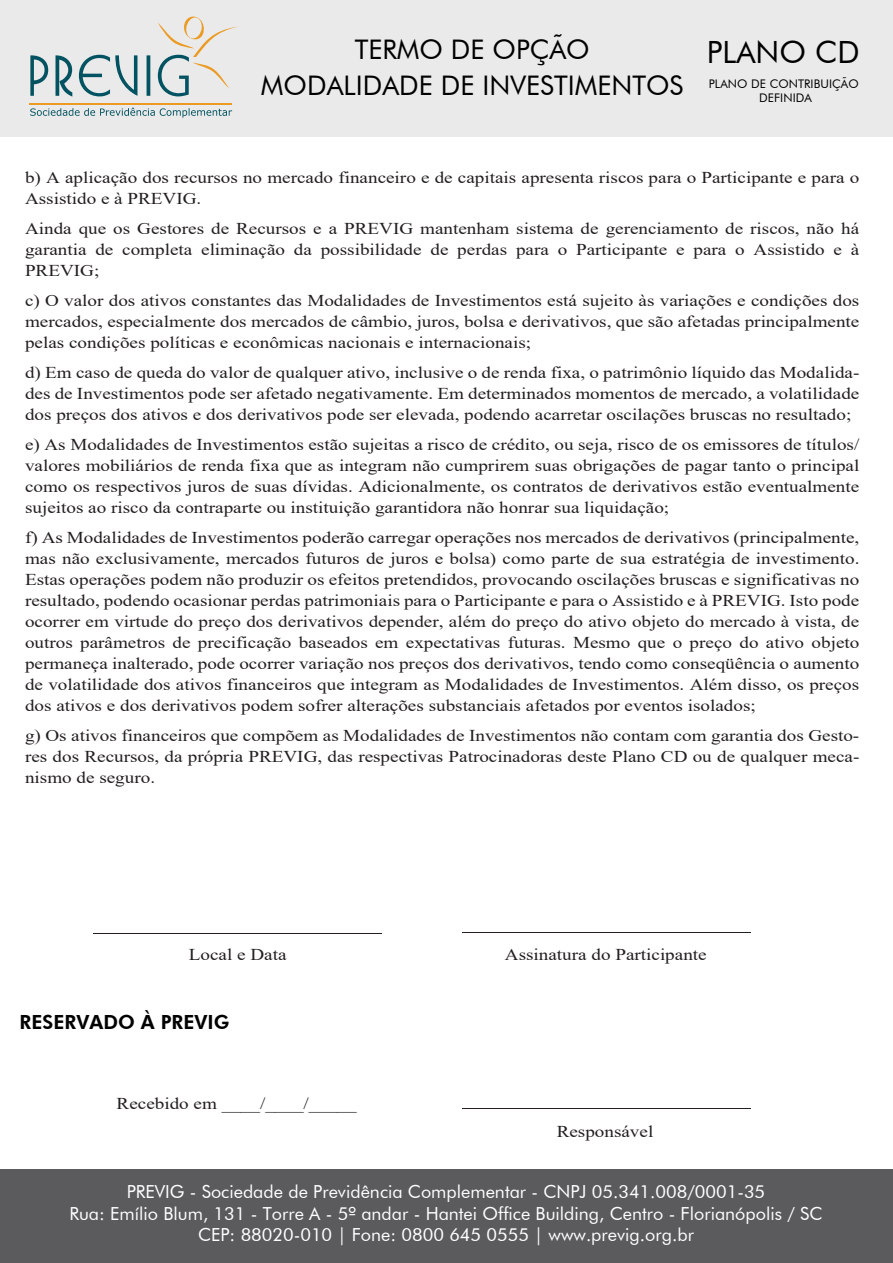
<style>
.page{position:relative;width:893px;height:1263px;background:#fff}
.page>*{position:absolute;margin:0;border:0;box-sizing:border-box;transform-origin:0 0}
.t1{font:30.6px "Futura BT";color:#010101}
.t2{font:27px/36px "Futura BT";color:#010101;text-align:center}
.t3{font:800 19.5px "Futura BT";color:#010101}
.t4{font:18px/21.6px "Futura BT";color:#fff;text-align:center}
.t5{font:16.5px/21px "Times New Roman";color:#231f20;text-align:justify;scale:1.16 1}
.t6{font:11.85px/14.2px "Futura BT";letter-spacing:.005em;color:#010101;text-align:center}
</style>
<div class="page">
<div style="left:0;top:0;width:893px;height:136px;background:#eaeaea"></div>
<div style="left:0;top:1169px;width:893px;height:94px;background:#5b5a5d"></div>
<svg style="left:30px;top:108px;width:202px;height:10px"></svg>
<hr style="left:30px;top:103px;width:202px;height:2px;background:#eb9b23">
<svg style="left:30px;top:16px;width:208px;height:81px"></svg>
<hr style="left:462px;top:1108px;width:289px;height:1px;background:#231f20">
<hr style="left:462px;top:932px;width:289px;height:1px;background:#231f20">
<hr style="left:93px;top:933px;width:289px;height:1px;background:#231f20">
<h2 class="t2" style="left:261px;top:32px;width:424px">TERMO DE OPÇÃO<br>MODALIDADE DE INVESTIMENTOS</h2>
<h1 class="t1" style="left:707px;top:34px;width:154px">PLANO CD</h1>
<p class="t6" style="left:709px;top:76px;width:151px">PLANO DE CONTRIBUIÇÃO<br>DEFINIDA</p>
<p class="t5" style="left:25px;top:166px;width:721px">b) A aplicação dos recursos no mercado financeiro e de capitais apresenta riscos para o Participante e para o<br>Assistido e à PREVIG.</p>
<p class="t5" style="left:25px;top:217px;width:721px">Ainda que os Gestores de Recursos e a PREVIG mantenham sistema de gerenciamento de riscos, não há garantia de completa eliminação da possibilidade de perdas para o Participante e para o Assistido e à PREVIG;</p>
<p class="t5" style="left:25px;top:289px;width:721px">c) O valor dos ativos constantes das Modalidades de Investimentos está sujeito às variações e condições dos mercados, especialmente dos mercados de câmbio, juros, bolsa e derivativos, que são afetadas principalmente pelas condições políticas e econômicas nacionais e internacionais;</p>
<p class="t5" style="left:25px;top:361px;width:721px">d) Em caso de queda do valor de qualquer ativo, inclusive o de renda fixa, o patrimônio líquido das Modalida&shy;des de Investimentos pode ser afetado negativamente. Em determinados momentos de mercado, a volatilidade dos preços dos ativos e dos derivativos pode ser elevada, podendo acarretar oscilações bruscas no resultado;</p>
<p class="t5" style="left:25px;top:433px;width:721px">e) As Modalidades de Investimentos estão sujeitas a risco de crédito, ou seja, risco de os emissores de títulos/ valores mobiliários de renda fixa que as integram não cumprirem suas obrigações de pagar tanto o principal como os respectivos juros de suas dívidas. Adicionalmente, os contratos de derivativos estão eventualmente sujeitos ao risco da contraparte ou instituição garantidora não honrar sua liquidação;</p>
<p class="t5" style="left:25px;top:526px;width:721px">f) As Modalidades de Investimentos poderão carregar operações nos mercados de derivativos (principalmente, mas não exclusivamente, mercados futuros de juros e bolsa) como parte de sua estratégia de investimento.<br>Estas operações podem não produzir os efeitos pretendidos, provocando oscilações bruscas e significativas no resultado, podendo ocasionar perdas patrimoniais para o Participante e para o Assistido e à PREVIG. Isto pode ocorrer em virtude do preço dos derivativos depender, além do preço do ativo objeto do mercado à vista, de outros parâmetros de precificação baseados em expectativas futuras. Mesmo que o preço do ativo objeto permaneça inalterado, pode ocorrer variação nos preços dos derivativos, tendo como conseqüência o aumento de volatilidade dos ativos financeiros que integram as Modalidades de Investimentos. Além disso, os preços dos ativos e dos derivativos podem sofrer alterações substanciais afetados por eventos isolados;</p>
<p class="t5" style="left:25px;top:724px;width:721px">g) Os ativos financeiros que compõem as Modalidades de Investimentos não contam com garantia dos Gesto&shy;res dos Recursos, da própria PREVIG, das respectivas Patrocinadoras deste Plano CD ou de qualquer meca&shy;nismo de seguro.</p>
<p class="t5" style="left:189px;top:943px;width:86px">Local e Data</p>
<p class="t5" style="left:505px;top:943px;width:175px">Assinatura do Participante</p>
<p class="t3" style="left:20px;top:1010px;width:211px">RESERVADO À PREVIG</p>
<p class="t5" style="left:557px;top:1120px;width:85px">Responsável</p>
<p class="t4" style="left:69px;top:1181px;width:755px">PREVIG - Sociedade de Previdência Complementar - CNPJ 05.341.008/0001-35<br>Rua: Emílio Blum, 131 - Torre A - 5º andar - Hantei Office Building, Centro - Florianópolis / SC<br>CEP: 88020-010 | Fone: 0800 645 0555 | www.previg.org.br</p>
</div>
